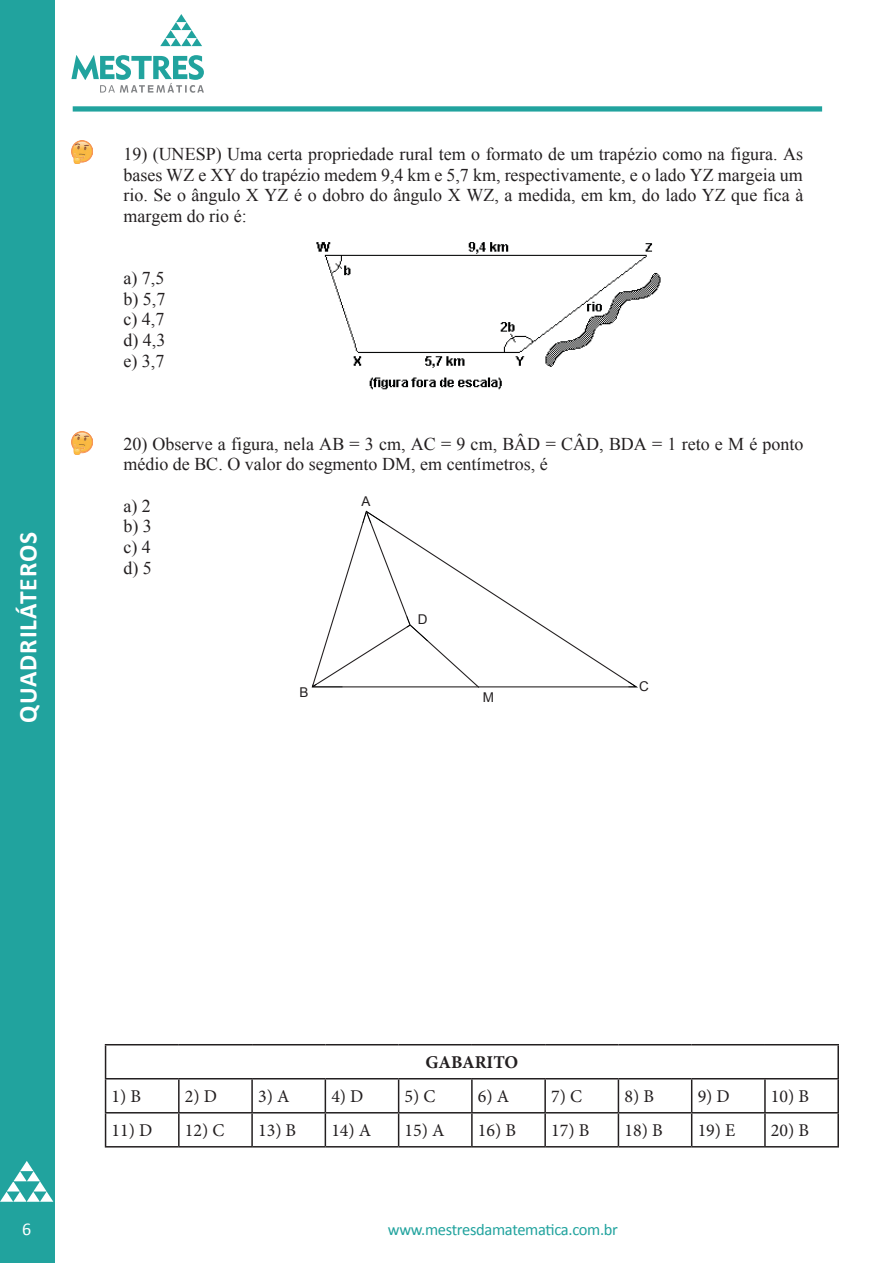
<style>
.page{position:relative;width:893px;height:1263px;background:#fff}
.page>*{position:absolute;margin:0;border:0;box-sizing:border-box;transform-origin:0 0}
.t1{font:700 25.5px "Calibri";letter-spacing:.04em;color:#fff}
.t2{font:18px/20.7px "Times New Roman";color:#231f20;text-align:justify}
.t3{font:18px "Minion Pro";color:#231f20}
.t4{font:700 18px "Minion Pro";color:#231f20}
.t5{font:18px "Calibri";color:#fff}
.t6{font:16.5px "Calibri";letter-spacing:-.02em;color:#21a39e}
.t7{font:13.5px "Arial";color:#231f20}
</style>
<div class="page">
<div style="left:0;top:0;width:54px;height:1263px;background:#21a39e"></div>
<div style="left:73px;top:106px;width:749px;height:6px;background:#21a39e"></div>
<svg style="left:71px;top:55px;width:133px;height:38px"></svg>
<svg style="left:160px;top:14px;width:42px;height:32px"></svg>
<svg style="left:0;top:1161px;width:53px;height:41px"></svg>
<img style="left:316px;top:242px;width:345px;height:148px">
<svg style="left:479px;top:584px;width:149px;height:103px"></svg>
<svg style="left:628px;top:681px;width:10px;height:6px"></svg>
<svg style="left:312px;top:513px;width:167px;height:175px"></svg>
<hr style="left:105px;top:1044px;width:74px;height:1px;background:#231f20">
<hr style="left:105px;top:1045px;width:1px;height:33px;background:#231f20">
<hr style="left:179px;top:1044px;width:73px;height:1px;background:#231f20">
<hr style="left:252px;top:1044px;width:73px;height:1px;background:#231f20">
<hr style="left:325px;top:1044px;width:74px;height:1px;background:#231f20">
<hr style="left:399px;top:1044px;width:73px;height:1px;background:#231f20">
<hr style="left:472px;top:1044px;width:73px;height:1px;background:#231f20">
<hr style="left:545px;top:1044px;width:73px;height:1px;background:#231f20">
<hr style="left:618px;top:1044px;width:74px;height:1px;background:#231f20">
<hr style="left:692px;top:1044px;width:73px;height:1px;background:#231f20">
<hr style="left:765px;top:1044px;width:74px;height:1px;background:#231f20">
<hr style="left:837px;top:1045px;width:2px;height:33px;background:#231f20">
<hr style="left:105px;top:1078px;width:74px;height:1px;background:#231f20">
<hr style="left:105px;top:1079px;width:1px;height:33px;background:#231f20">
<hr style="left:179px;top:1078px;width:73px;height:1px;background:#231f20">
<hr style="left:178px;top:1079px;width:2px;height:33px;background:#231f20">
<hr style="left:252px;top:1078px;width:73px;height:1px;background:#231f20">
<hr style="left:251px;top:1079px;width:2px;height:33px;background:#231f20">
<hr style="left:325px;top:1078px;width:74px;height:1px;background:#231f20">
<hr style="left:325px;top:1079px;width:1px;height:33px;background:#231f20">
<hr style="left:399px;top:1078px;width:73px;height:1px;background:#231f20">
<hr style="left:398px;top:1079px;width:1px;height:33px;background:#231f20">
<hr style="left:472px;top:1078px;width:73px;height:1px;background:#231f20">
<hr style="left:471px;top:1079px;width:2px;height:33px;background:#231f20">
<hr style="left:545px;top:1078px;width:73px;height:1px;background:#231f20">
<hr style="left:544px;top:1079px;width:2px;height:33px;background:#231f20">
<hr style="left:618px;top:1078px;width:74px;height:1px;background:#231f20">
<hr style="left:618px;top:1079px;width:1px;height:33px;background:#231f20">
<hr style="left:692px;top:1078px;width:73px;height:1px;background:#231f20">
<hr style="left:691px;top:1079px;width:1px;height:33px;background:#231f20">
<hr style="left:765px;top:1078px;width:74px;height:1px;background:#231f20">
<hr style="left:764px;top:1079px;width:2px;height:33px;background:#231f20">
<hr style="left:837px;top:1079px;width:2px;height:33px;background:#231f20">
<hr style="left:105px;top:1112px;width:74px;height:1px;background:#231f20">
<hr style="left:105px;top:1113px;width:1px;height:33px;background:#231f20">
<hr style="left:179px;top:1112px;width:73px;height:1px;background:#231f20">
<hr style="left:178px;top:1113px;width:2px;height:33px;background:#231f20">
<hr style="left:252px;top:1112px;width:73px;height:1px;background:#231f20">
<hr style="left:251px;top:1113px;width:2px;height:33px;background:#231f20">
<hr style="left:325px;top:1112px;width:74px;height:1px;background:#231f20">
<hr style="left:325px;top:1113px;width:1px;height:33px;background:#231f20">
<hr style="left:399px;top:1112px;width:73px;height:1px;background:#231f20">
<hr style="left:398px;top:1113px;width:1px;height:33px;background:#231f20">
<hr style="left:472px;top:1112px;width:73px;height:1px;background:#231f20">
<hr style="left:471px;top:1113px;width:2px;height:33px;background:#231f20">
<hr style="left:545px;top:1112px;width:73px;height:1px;background:#231f20">
<hr style="left:544px;top:1113px;width:2px;height:33px;background:#231f20">
<hr style="left:618px;top:1112px;width:74px;height:1px;background:#231f20">
<hr style="left:618px;top:1113px;width:1px;height:33px;background:#231f20">
<hr style="left:692px;top:1112px;width:73px;height:1px;background:#231f20">
<hr style="left:691px;top:1113px;width:1px;height:33px;background:#231f20">
<hr style="left:765px;top:1112px;width:74px;height:1px;background:#231f20">
<hr style="left:764px;top:1113px;width:2px;height:33px;background:#231f20">
<hr style="left:837px;top:1113px;width:2px;height:33px;background:#231f20">
<hr style="left:105px;top:1146px;width:74px;height:1px;background:#231f20">
<hr style="left:179px;top:1146px;width:73px;height:1px;background:#231f20">
<hr style="left:252px;top:1146px;width:73px;height:1px;background:#231f20">
<hr style="left:325px;top:1146px;width:74px;height:1px;background:#231f20">
<hr style="left:399px;top:1146px;width:73px;height:1px;background:#231f20">
<hr style="left:472px;top:1146px;width:73px;height:1px;background:#231f20">
<hr style="left:545px;top:1146px;width:73px;height:1px;background:#231f20">
<hr style="left:618px;top:1146px;width:74px;height:1px;background:#231f20">
<hr style="left:692px;top:1146px;width:73px;height:1px;background:#231f20">
<hr style="left:765px;top:1146px;width:74px;height:1px;background:#231f20">
<img style="left:72px;top:141px;width:20px;height:21px">
<div style="left:71px;top:141px;width:22px;height:21px;border:1px solid #f79559;border-radius:50%"></div>
<svg style="left:73px;top:153px;width:12px;height:10px"></svg>
<img style="left:73px;top:433px;width:19px;height:20px">
<div style="left:71px;top:431px;width:22px;height:22px;border:1px solid #f79559;border-radius:50%"></div>
<svg style="left:73px;top:444px;width:12px;height:10px"></svg>
<p class="t2" style="left:123px;top:143px;width:681px">19) (UNESP) Uma certa propriedade rural tem o formato de um trapézio como na figura. As bases WZ e XY do trapézio medem 9,4 km e 5,7 km, respectivamente, e o lado YZ margeia um rio. Se o ângulo X YZ é o dobro do ângulo X WZ, a medida, em km, do lado YZ que fica à margem do rio é:</p>
<h1 class="t1" style="left:12px;top:723px;width:192px;rotate:-90deg">QUADRILÁTEROS</h1>
<p class="t2" style="left:123px;top:267px;width:43px">a) 7,5 b) 5,7 c) 4,7 d) 4,3 e) 3,7</p>
<p class="t2" style="left:123px;top:433px;width:682px">20) Observe a figura, nela AB = 3 cm, AC = 9 cm, BÂD = CÂD, BDA = 1 reto e M é ponto médio de BC. O valor do segmento DM, em centímetros, é</p>
<p class="t2" style="left:123px;top:495px;width:30px">a) 2 b) 3 c) 4 d) 5</p>
<p class="t7" style="left:361px;top:492px;width:10px">A</p>
<p class="t7" style="left:299px;top:683px;width:10px">B</p>
<p class="t7" style="left:418px;top:610px;width:11px">D</p>
<p class="t7" style="left:483px;top:689px;width:13px">M</p>
<p class="t7" style="left:639px;top:678px;width:11px">C</p>
<p class="t4" style="left:425px;top:1050px;width:94px">GABARITO</p>
<p class="t2" style="left:417px;top:1061px;width:94px">GABARITO</p>
<p class="t2" style="left:132px;top:1082px;width:16px">1)</p>
<p class="t2" style="left:200px;top:1082px;width:16px">2)</p>
<p class="t2" style="left:268px;top:1082px;width:16px">3)</p>
<p class="t2" style="left:336px;top:1082px;width:16px">4)</p>
<p class="t2" style="left:404px;top:1082px;width:16px">5)</p>
<p class="t2" style="left:472px;top:1082px;width:16px">6)</p>
<p class="t2" style="left:540px;top:1082px;width:16px">7)</p>
<p class="t3" style="left:112px;top:1084px;width:31px">1) B</p>
<p class="t3" style="left:185px;top:1084px;width:34px">2) D</p>
<p class="t3" style="left:258px;top:1084px;width:33px">3) A</p>
<p class="t3" style="left:331px;top:1084px;width:34px">4) D</p>
<p class="t3" style="left:405px;top:1084px;width:32px">5) C</p>
<p class="t3" style="left:478px;top:1084px;width:33px">6) A</p>
<p class="t3" style="left:551px;top:1084px;width:32px">7) C</p>
<p class="t3" style="left:624px;top:1084px;width:31px">8) B</p>
<p class="t3" style="left:698px;top:1084px;width:34px">9) D</p>
<p class="t3" style="left:771px;top:1084px;width:40px">10) B</p>
<p class="t3" style="left:112px;top:1118px;width:42px">11) D</p>
<p class="t3" style="left:185px;top:1118px;width:41px">12) C</p>
<p class="t3" style="left:258px;top:1118px;width:40px">13) B</p>
<p class="t3" style="left:331px;top:1118px;width:42px">14) A</p>
<p class="t3" style="left:405px;top:1118px;width:42px">15) A</p>
<p class="t3" style="left:478px;top:1118px;width:40px">16) B</p>
<p class="t3" style="left:551px;top:1118px;width:40px">17) B</p>
<p class="t3" style="left:624px;top:1118px;width:40px">18) B</p>
<p class="t3" style="left:698px;top:1118px;width:39px">19) E</p>
<p class="t3" style="left:771px;top:1118px;width:40px">20) B</p>
<p class="t5" style="left:22px;top:1218px;width:11px">6</p>
<p class="t6" style="left:388px;top:1219px;width:232px">www.mestresdamatematica.com.br</p>
</div>
